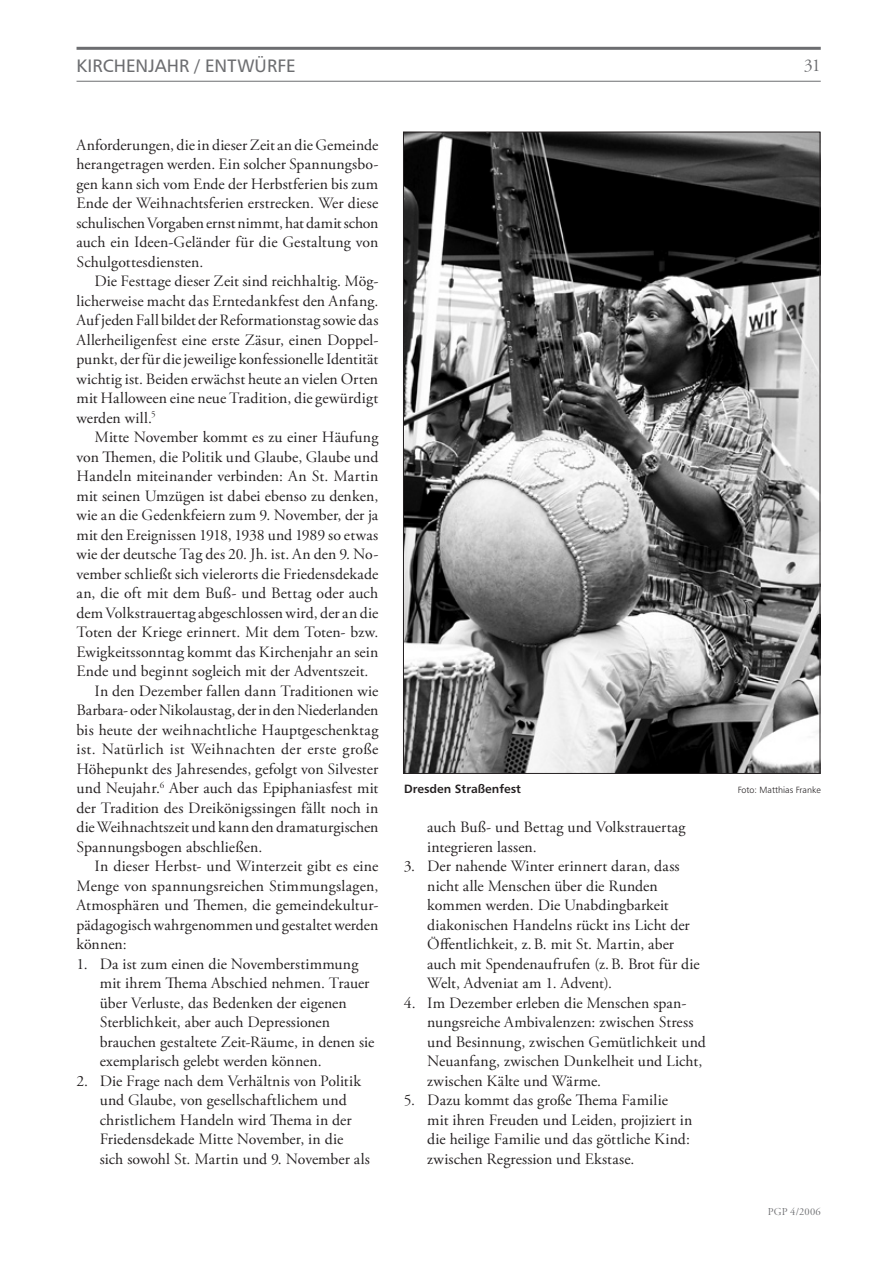
<style>
.page{position:relative;width:893px;height:1263px;background:#fff}
.page>*{position:absolute;margin:0;border:0;box-sizing:border-box;transform-origin:0 0}
.t1{font:18px "Humanist 777 BT Roman B";letter-spacing:.005em;color:#6c6d70}
.t2{font:18px "Adobe Garamond Pro";color:#6c6d70}
.t3{font:15.75px/19.5px "Adobe Garamond Pro";letter-spacing:.005em;color:#231f20}
.t4{font:15.75px "Adobe Garamond Pro";letter-spacing:.025em;color:#231f20}
.t5{font:12px "Humanist 777 BT Bold B";color:#231f20}
.t6{font:10.5px "Adobe Garamond Pro";letter-spacing:.015em;color:#6c6d70}
.t7{font:9px "Humanist 777 BT Light B";color:#231f20}
</style>
<div class="page">
<hr style="left:77px;top:47px;width:744px;height:3px;background:#6c6d70">
<hr style="left:77px;top:81px;width:744px;height:1px;background:#6c6d70">
<img style="left:405px;top:134px;width:413px;height:638px">
<p class="t1" style="left:76px;top:54px;width:221px">KIRCHENJAHR / ENTWÜRFE</p>
<p class="t2" style="left:804px;top:54px;width:18px">31</p>
<p class="t3" style="left:76px;top:135px;width:303px;text-align:justify">Anforderungen, die in dieser Zeit an die Gemeinde herangetragen werden. Ein solcher Spannungsbo&shy;gen kann sich vom Ende der Herbstferien bis zum Ende der Weihnachtsferien erstrecken. Wer diese schulischen Vorgaben ernst nimmt, hat damit schon auch ein Ideen-Geländer für die Gestaltung von Schulgottesdiensten.</p>
<p class="t3" style="left:76px;top:272px;width:303px;text-align:justify;text-indent:18px">Die Festtage dieser Zeit sind reichhaltig. Mög&shy;licherweise macht das Erntedankfest den Anfang.<br>Auf jeden Fall bildet der Reformationstag sowie das Allerheiligenfest eine erste Zäsur, einen Doppel&shy;punkt, der für die jeweilige konfessionelle Identität wichtig ist. Beiden erwächst heute an vielen Orten mit Halloween eine neue Tradition, die gewürdigt werden will.<sup>5</sup></p>
<p class="t3" style="left:95px;top:428px;width:285px">Mitte November kommt es zu einer Häufung</p>
<p class="t3" style="left:77px;top:447px;width:303px">von Themen, die Politik und Glaube, Glaube und</p>
<p class="t3" style="left:77px;top:467px;width:303px">Handeln miteinander verbinden: An St. Martin</p>
<p class="t3" style="left:77px;top:486px;width:303px">mit seinen Umzügen ist dabei ebenso zu denken,</p>
<p class="t3" style="left:77px;top:506px;width:303px">wie an die Gedenkfeiern zum 9. November, der ja</p>
<p class="t3" style="left:77px;top:525px;width:303px">mit den Ereignissen 1918, 1938 und 1989 so etwas</p>
<p class="t3" style="left:77px;top:545px;width:303px">wie der deutsche Tag des 20. Jh. ist. An den 9. No-</p>
<p class="t3" style="left:77px;top:564px;width:303px">vember schließt sich vielerorts die Friedensdekade</p>
<p class="t3" style="left:76px;top:584px;width:303px">an, die oft mit dem Buß- und Bettag oder auch</p>
<p class="t3" style="left:76px;top:603px;width:303px">dem Volkstrauertag abgeschlossen wird, der an die</p>
<p class="t3" style="left:76px;top:623px;width:303px">Toten der Kriege erinnert. Mit dem Toten- bzw.</p>
<p class="t3" style="left:76px;top:642px;width:303px">Ewigkeitssonntag kommt das Kirchenjahr an sein</p>
<p class="t3" style="left:76px;top:662px;width:294px">Ende und beginnt sogleich mit der Adventszeit.</p>
<p class="t3" style="left:94px;top:681px;width:285px">In den Dezember fallen dann Traditionen wie</p>
<p class="t3" style="left:76px;top:701px;width:303px">Barbara- oder Nikolaustag, der in den Niederlanden</p>
<p class="t3" style="left:76px;top:720px;width:303px">bis heute der weihnachtliche Hauptgeschenktag</p>
<p class="t4" style="left:76px;top:740px;width:303px">ist. Natürlich ist Weihnachten der erste große</p>
<p class="t3" style="left:76px;top:759px;width:303px">Höhepunkt des Jahresendes, gefolgt von Silvester</p>
<p class="t3" style="left:76px;top:779px;width:303px">und Neujahr.<sup>6</sup> Aber auch das Epiphaniasfest mit</p>
<p class="t3" style="left:76px;top:798px;width:303px">der Tradition des Dreikönigssingen fällt noch in</p>
<p class="t3" style="left:76px;top:818px;width:303px">die Weihnachtszeit und kann den dramaturgischen</p>
<p class="t3" style="left:76px;top:837px;width:187px">Spannungsbogen abschließen.</p>
<p class="t3" style="left:94px;top:857px;width:285px">In dieser Herbst- und Winterzeit gibt es eine</p>
<p class="t3" style="left:76px;top:876px;width:303px">Menge von spannungsreichen Stimmungslagen,</p>
<p class="t3" style="left:76px;top:896px;width:303px">Atmosphären und Themen, die gemeindekultur-</p>
<p class="t3" style="left:76px;top:915px;width:303px">pädagogisch wahrgenommen und gestaltet werden</p>
<p class="t3" style="left:76px;top:935px;width:52px">können:</p>
<p class="t3" style="left:100px;top:954px;width:276px;text-indent:-23px">1. Da ist zum einen die Novemberstimmung mit ihrem Thema Abschied nehmen. Trauer über Verluste, das Bedenken der eigenen Sterblichkeit, aber auch Depressionen brauchen gestaltete Zeit-Räume, in denen sie exemplarisch gelebt werden können.</p>
<p class="t3" style="left:100px;top:1071px;width:272px;text-indent:-23px">2. Die Frage nach dem Verhältnis von Politik und Glaube, von gesellschaftlichem und christlichem Handeln wird Thema in der Friedensdekade Mitte November, in die sich sowohl St. Martin und 9. November als</p>
<p class="t5" style="left:404px;top:781px;width:118px">Dresden Straßenfest</p>
<p class="t7" style="left:738px;top:784px;width:84px">Foto: Matthias Franke</p>
<p class="t3" style="left:427px;top:818px;width:260px">auch Buß- und Bettag und Volkstrauertag integrieren lassen.</p>
<p class="t3" style="left:427px;top:857px;width:274px;text-indent:-23px">3. Der nahende Winter erinnert daran, dass nicht alle Menschen über die Runden kommen werden. Die Unabdingbarkeit diakonischen Handelns rückt ins Licht der Öffentlichkeit, z. B. mit St. Martin, aber auch mit Spendenaufrufen (z. B. Brot für die Welt, Adveniat am 1. Advent).</p>
<p class="t3" style="left:427px;top:993px;width:280px;text-indent:-23px">4. Im Dezember erleben die Menschen span&shy;nungsreiche Ambivalenzen: zwischen Stress und Besinnung, zwischen Gemütlichkeit und Neuanfang, zwischen Dunkelheit und Licht, zwischen Kälte und Wärme.</p>
<p class="t3" style="left:427px;top:1091px;width:267px;text-indent:-23px">5. Dazu kommt das große Thema Familie mit ihren Freuden und Leiden, projiziert in die heilige Familie und das göttliche Kind: zwischen Regression und Ekstase.</p>
<p class="t6" style="left:768px;top:1206px;width:54px">PGP 4/2006</p>
</div>
